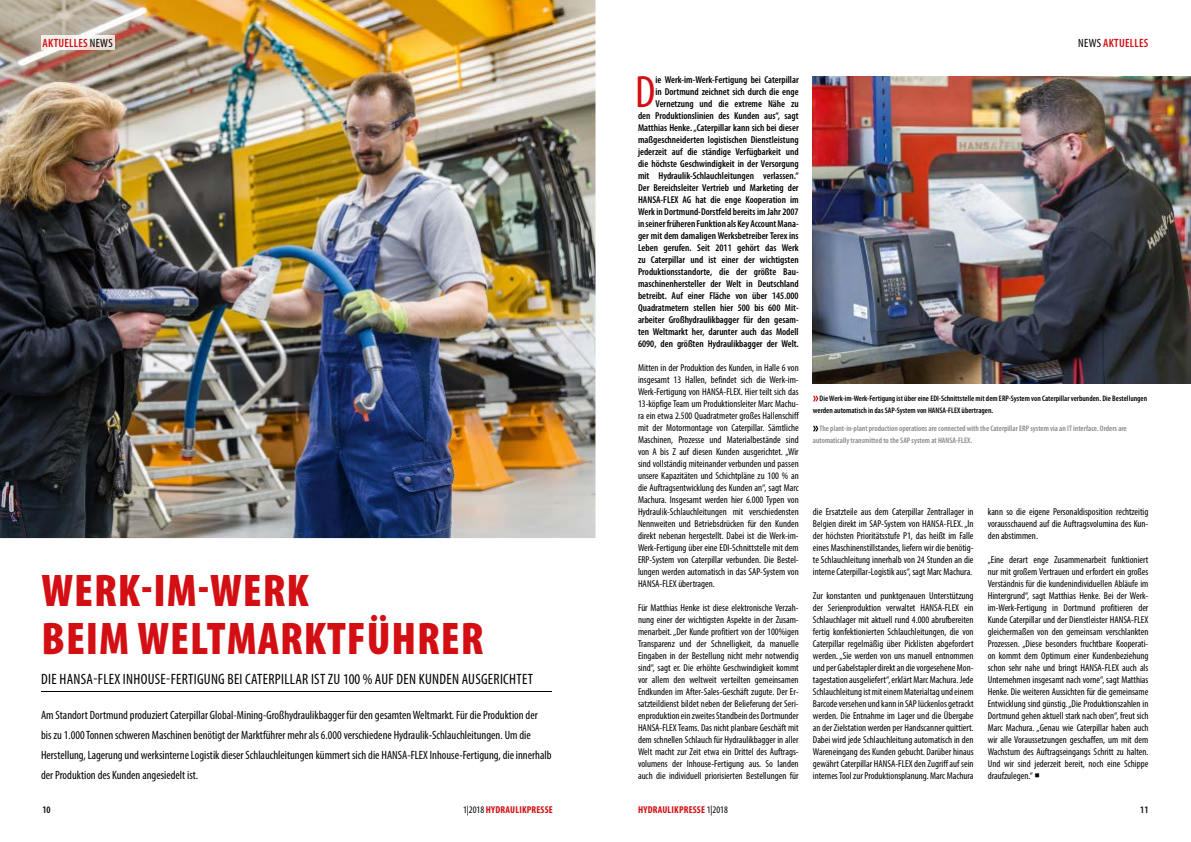
<style>
.page{position:relative;width:1191px;height:842px;background:#fff}
.page>*{position:absolute;margin:0;border:0;box-sizing:border-box;transform-origin:0 0}
.t1{font:900 condensed 46px/48px "Myriad Pro";letter-spacing:.02em;color:#d40f14}
.t2{font:condensed 45.6px "Myriad Pro";color:#d40f14}
.t3{font:condensed 15px "Myriad Pro";letter-spacing:.02em;color:#000}
.t4{font:condensed 12px/20px "Myriad Pro";color:#000}
.t5{font:600 condensed 12px "Myriad Pro";letter-spacing:.02em;color:#d40f14}
.t6{font:condensed 10px/12px "Myriad Pro";color:#000;text-align:justify}
.t7{font:600 condensed 10px/12px "Myriad Pro";color:#000;text-align:right}
.t8{font:700 condensed 10px "Myriad Pro";letter-spacing:.02em;color:#d40f14}
.t9{font:600 condensed 8px/12px "Myriad Pro";color:#000}
.t10{font:600 condensed 8px/12px "Myriad Pro";color:#878786}
.s1{font-weight:400;color:#000}
</style>
<div class="page">
<img style="left:0;top:0;width:595px;height:538px">
<img style="left:41px;top:36px;width:73px;height:14px">
<svg style="left:813px;top:426px;width:5px;height:5px"></svg>
<svg style="left:813px;top:396px;width:5px;height:5px"></svg>
<img style="left:813px;top:77px;width:378px;height:306px">
<hr style="left:41px;top:692px;width:510px;height:1px;background:#000">
<p class="t5" style="left:43px;top:36px;width:72px">AKTUELLES <span class="s1">NEWS</span></p>
<p class="t5" style="left:1078px;top:36px;width:72px"><span class="s1">NEWS</span> AKTUELLES</p>
<h1 class="t1" style="left:42px;top:566px;width:443px">WERK-IM-WERK<br>BEIM WELTMARKTFÜHRER</h1>
<h3 class="t3" style="left:41px;top:670px;width:493px">DIE HANSA-FLEX INHOUSE-FERTIGUNG BEI CATERPILLAR IST ZU 100 % AUF DEN KUNDEN AUSGERICHTET</h3>
<p class="t4" style="left:41px;top:705px;width:512px">Am Standort Dortmund produziert Caterpillar Global-Mining-Großhydraulikbagger für den gesamten Weltmarkt. Für die Produktion der<br>bis zu 1.000 Tonnen schweren Maschinen benötigt der Marktführer mehr als 6.000 verschiedene Hydraulik-Schlauchleitungen. Um die Herstellung, Lagerung und werksinterne Logistik dieser Schlauchleitungen kümmert sich die HANSA-FLEX Inhouse-Fertigung, die innerhalb der Produktion des Kunden angesiedelt ist.</p>
<p class="t7" style="left:43px;top:803px;width:10px">10</p>
<p class="t8" style="left:463px;top:803px;width:91px"><span class="s1">1|2018</span> HYDRAULIKPRESSE</p>
<p class="t7" style="left:638px;top:74px;width:162px">ie Werk-im-Werk-Fertigung bei Caterpillar<br>in Dortmund zeichnet sich durch die enge Vernetzung und die extreme Nähe zu<br>den Produktionslinien des Kunden aus“, sagt Matthias Henke. „Caterpillar kann sich bei dieser maßgeschneiderten logistischen Dienstleistung jederzeit auf die ständige Verfügbarkeit und die höchste Geschwindigkeit in der Versorgung mit Hydraulik-Schlauchleitungen verlassen.“ Der Bereichsleiter Vertrieb und Marketing der HANSA-FLEX AG hat die enge Kooperation im Werk in Dortmund-Dorstfeld bereits im Jahr 2007 in seiner früheren Funktion als Key Account Mana&shy;ger mit dem damaligen Werksbetreiber Terex ins Leben gerufen. Seit 2011 gehört das Werk zu Caterpillar und ist einer der wichtigsten Produktionsstandorte, die der größte Bau&shy;maschinenhersteller der Welt in Deutschland betreibt. Auf einer Fläche von über 145.000<br>Quadratmetern stellen hier 500 bis 600 Mit&shy;arbeiter Großhydraulikbagger für den gesam&shy;ten Weltmarkt her, darunter auch das Modell 6090, den größten Hydraulikbagger der Welt.</p>
<p class="t6" style="left:638px;top:362px;width:162px">Mitten in der Produktion des Kunden, in Halle 6 von insgesamt 13 Hallen, befindet sich die Werk-im-Werk-Fertigung von HANSA-FLEX. Hier teilt sich das 13-köpfige Team um Produktionsleiter Marc Machu&shy;ra ein etwa 2.500 Quadratmeter großes Hallenschiff mit der Motormontage von Caterpillar. Sämtliche Maschinen, Prozesse und Materialbestände sind von A bis Z auf diesen Kunden ausgerichtet. „Wir sind vollständig miteinander verbunden und passen unsere Kapazitäten und Schichtpläne zu 100 % an die Auftragsentwicklung des Kunden an“, sagt Marc Machura. Insgesamt werden hier 6.000 Typen von Hydraulik-Schlauchleitungen mit verschiedensten Nennweiten und Betriebsdrücken für den Kunden direkt nebenan hergestellt. Dabei ist die Werk-im-Werk-Fertigung über eine EDI-Schnittstelle mit dem ERP-System von Caterpillar verbunden. Die Bestel&shy;lungen werden automatisch in das SAP-System von HANSA-FLEX übertragen.</p>
<p class="t6" style="left:638px;top:602px;width:162px">Für Matthias Henke ist diese elektronische Verzah&shy;nung einer der wichtigsten Aspekte in der Zusam&shy;menarbeit. „Der Kunde profitiert von der 100%igen Transparenz und der Schnelligkeit, da manuelle Eingaben in der Bestellung nicht mehr notwendig sind“, sagt er. Die erhöhte Geschwindigkeit kommt vor allem den weltweit verteilten gemeinsamen Endkunden im After-Sales-Geschäft zugute. Der Er&shy;satzteildienst bildet neben der Belieferung der Seri&shy;enproduktion ein zweites Standbein des Dortmunder HANSA-FLEX Teams. Das nicht planbare Geschäft mit dem schnellen Schlauch für Hydraulikbagger in aller Welt macht zur Zeit etwa ein Drittel des Auftrags&shy;volumens der Inhouse-Fertigung aus. So landen auch die individuell priorisierten Bestellungen für</p>
<h2 class="t2" style="left:635px;top:65px;width:22px">D</h2>
<p class="t9" style="left:813px;top:393px;width:336px;text-indent:7px">Die Werk-im-Werk-Fertigung ist über eine EDI-Schnittstelle mit dem ERP-System von Caterpillar verbunden. Die Bestellungen werden automatisch in das SAP-System von HANSA-FLEX übertragen.</p>
<p class="t10" style="left:813px;top:423px;width:315px;text-indent:7px">The plant-in-plant production operations are connected with the Caterpillar ERP system via an IT interface. Orders are automatically transmitted to the SAP system at HANSA-FLEX.</p>
<p class="t6" style="left:813px;top:506px;width:162px">die Ersatzteile aus dem Caterpillar Zentrallager in Belgien direkt im SAP-System von HANSA-FLEX. „In der höchsten Prioritätsstufe P1, das heißt im Falle eines Maschinenstillstandes, liefern wir die benötig&shy;te Schlauchleitung innerhalb von 24 Stunden an die interne Caterpillar-Logistik aus“, sagt Marc Machura.</p>
<p class="t6" style="left:813px;top:590px;width:162px">Zur konstanten und punktgenauen Unterstützung der Serienproduktion verwaltet HANSA-FLEX ein Schlauchlager mit aktuell rund 4.000 abrufbereiten fertig konfektionierten Schlauchleitungen, die von Caterpillar regelmäßig über Picklisten abgefordert werden. „Sie werden von uns manuell entnommen und per Gabelstapler direkt an die vorgesehene Mon&shy;tagestation ausgeliefert“, erklärt Marc Machura. Jede Schlauchleitung ist mit einem Materialtag und einem Barcode versehen und kann in SAP lückenlos getrackt werden. Die Entnahme im Lager und die Übergabe an der Zielstation werden per Handscanner quittiert.<br>Dabei wird jede Schlauchleitung automatisch in den Wareneingang des Kunden gebucht. Darüber hinaus gewährt Caterpillar HANSA-FLEX den Zugriff auf sein internes Tool zur Produktionsplanung. Marc Machura</p>
<p class="t6" style="left:987px;top:506px;width:162px">kann so die eigene Personaldisposition rechtzeitig vorausschauend auf die Auftragsvolumina des Kun&shy;den abstimmen.</p>
<p class="t6" style="left:987px;top:554px;width:162px">„Eine derart enge Zusammenarbeit funktioniert nur mit großem Vertrauen und erfordert ein großes Verständnis für die kundenindividuellen Abläufe im Hintergrund“, sagt Matthias Henke. Bei der Werk&shy;im-Werk-Fertigung in Dortmund profitieren der Kunde Caterpillar und der Dienstleister HANSA-FLEX gleichermaßen von den gemeinsam verschlankten Prozessen. „Diese besonders fruchtbare Kooperati&shy;on kommt dem Optimum einer Kundenbeziehung schon sehr nahe und bringt HANSA-FLEX auch als Unternehmen insgesamt nach vorne“, sagt Matthias Henke. Die weiteren Aussichten für die gemeinsame Entwicklung sind günstig. „Die Produktionszahlen in Dortmund gehen aktuell stark nach oben“, freut sich Marc Machura. „Genau wie Caterpillar haben auch wir alle Voraussetzungen geschaffen, um mit dem Wachstum des Auftragseingangs Schritt zu halten.<br>Und wir sind jederzeit bereit, noch eine Schippe draufzulegen.“ ○</p>
<p class="t8" style="left:638px;top:803px;width:91px">HYDRAULIKPRESSE<span class="s1">1|2018</span></p>
<p class="t7" style="left:1140px;top:803px;width:10px">11</p>
</div>
